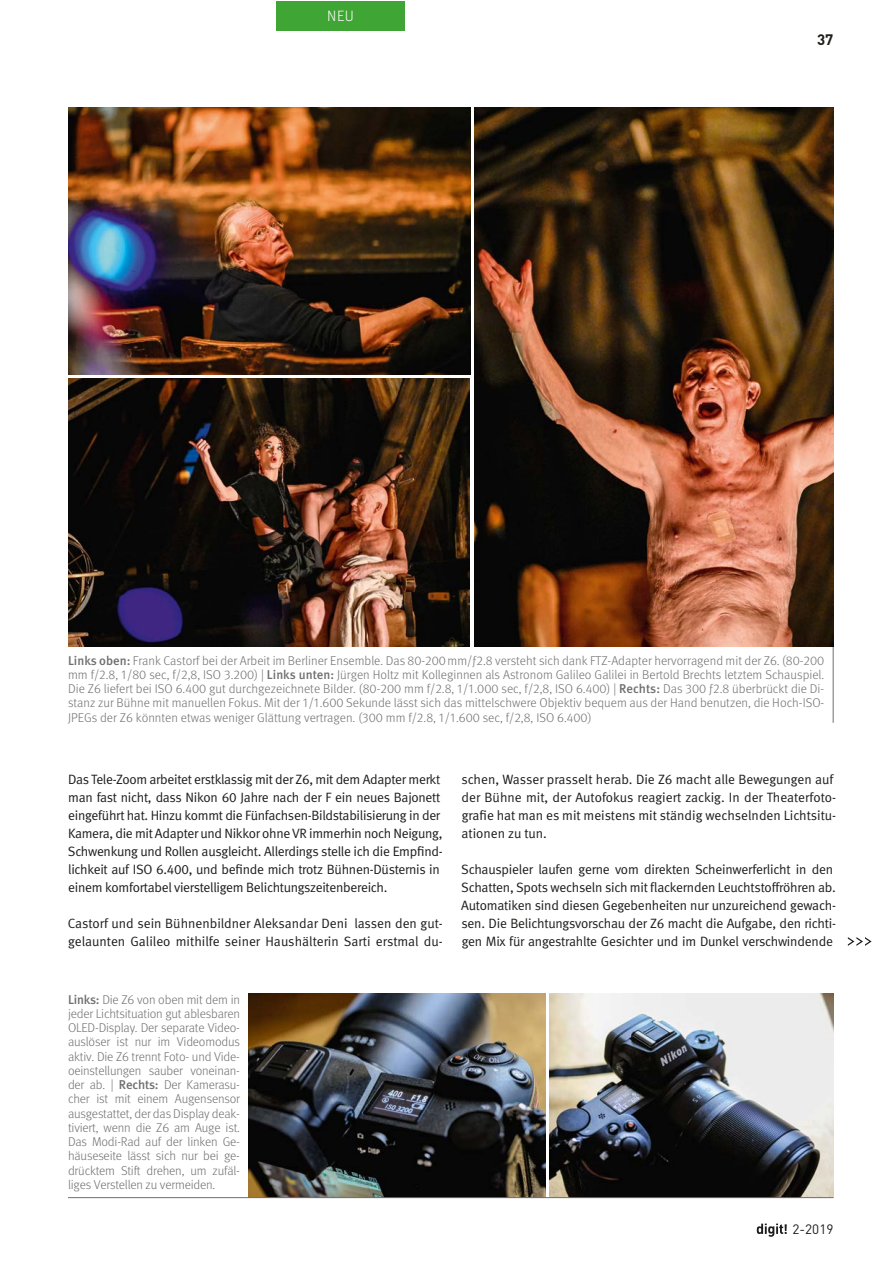
<style>
.page{position:relative;width:893px;height:1263px;background:#fff}
.page>*{position:absolute;margin:0;border:0;box-sizing:border-box;transform-origin:0 0}
.t1{font:300 15px "Meta OT";color:#fff}
.t2{font:700 15px "DIN Pro";color:#1d1d1b}
.t3{font:13.5px/18px "Meta Normal LF";letter-spacing:-.02em;color:#1d1d1b}
.t4{font:13.5px/18px "Meta Normal LF";color:#1d1d1b}
.t5{font:13.5px "DIN Pro";color:#1d1d1b}
.t6{font:300 12.75px/14.2px "Meta OT";letter-spacing:-.01em;color:#706f6f;text-align:justify}
.s1{font-family:"Meta Medium LF";font-weight:400}
</style>
<div class="page">
<svg style="left:757px;top:1223px;width:30px;height:14px"></svg>
<img style="left:248px;top:993px;width:297px;height:204px">
<img style="left:549px;top:993px;width:284px;height:204px">
<hr style="left:68px;top:1197px;width:765px;height:1px;background:#706f6f">
<hr style="left:833px;top:107px;width:1px;height:616px;background:#706f6f">
<img style="left:68px;top:107px;width:402px;height:268px">
<img style="left:68px;top:379px;width:402px;height:267px">
<img style="left:474px;top:107px;width:359px;height:539px">
<svg style="left:848px;top:937px;width:24px;height:9px"></svg>
<div style="left:276px;top:1px;width:129px;height:30px;background:#3fa535"></div>
<p class="t1" style="left:327px;top:7px;width:28px">NEU</p>
<p class="t2" style="left:817px;top:27px;width:18px">37</p>
<p class="t6" style="left:68px;top:653px;width:758px"><span class="s1">Links oben:</span> Frank Castorf bei der Arbeit im Berliner Ensemble. Das 80-200mm/ƒ2.8 versteht sich dank FTZ-Adapter hervorragend mit der Z6. (80-200 mm f/2.8, 1/80 sec, f/2,8, ISO 3.200) | <span class="s1">Links unten:</span> Jürgen Holtz mit Kolleginnen als Astronom Galileo Galilei in Bertold Brechts letztem Schauspiel.<br>Die Z6 liefert bei ISO 6.400 gut durchgezeichnete Bilder. (80-200 mm f/2.8, 1/1.000 sec, f/2,8, ISO 6.400) | <span class="s1">Rechts:</span> Das 300 ƒ2.8 überbrückt die Di&shy;stanz zur Bühne mit manuellen Fokus. Mit der 1/1.600 Sekunde lässt sich das mittelschwere Objektiv bequem aus der Hand benutzen, die Hoch-ISO-JPEGs der Z6 könnten etwas weniger Glättung vertragen. (300 mm f/2.8, 1/1.600 sec, f/2,8, ISO 6.400)</p>
<p class="t3" style="left:68px;top:770px;width:376px">Das Tele-Zoom arbeitet erstklassig mit der Z6, mit dem Adapter merkt man fast nicht, dass Nikon 60 Jahre nach der F ein neues Bajonett eingeführt hat. Hinzu kommt die Fünfachsen-Bildstabilisierung in der Kamera, die mit Adapter und Nikkor ohne VR immerhin noch Neigung, Schwenkung und Rollen ausgleicht. Allerdings stelle ich die Empfind&shy;lichkeit auf ISO 6.400, und befinde mich trotz Bühnen-Düsternis in einem komfortabel vierstelligem Belichtungszeitenbereich.</p>
<p class="t4" style="left:68px;top:914px;width:376px">Castorf und sein Bühnenbildner Aleksandar Deni lassen den gut&shy;gelaunten Galileo mithilfe seiner Haushälterin Sarti erstmal du-</p>
<p class="t6" style="left:68px;top:992px;width:173px"><span class="s1">Links:</span> Die Z6 von oben mit dem in jeder Lichtsituation gut ablesbaren OLED-Display. Der separate Video&shy;auslöser ist nur im Videomodus aktiv. Die Z6 trennt Foto- und Vide&shy;oeinstellungen sauber voneinan&shy;der ab. | <span class="s1">Rechts:</span> Der Kamerasu&shy;cher ist mit einem Augensensor ausgestattet, der das Display deak&shy;tiviert, wenn die Z6 am Auge ist.<br>Das Modi-Rad auf der linken Ge&shy;häuseseite lässt sich nur bei ge&shy;drücktem Stift drehen, um zufäl&shy;liges Verstellen zu vermeiden.</p>
<p class="t4" style="left:461px;top:770px;width:376px">schen, Wasser prasselt herab. Die Z6 macht alle Bewegungen auf der Bühne mit, der Autofokus reagiert zackig. In der Theaterfoto&shy;grafie hat man es mit meistens mit ständig wechselnden Lichtsitu&shy;ationen zu tun.</p>
<p class="t3" style="left:461px;top:860px;width:376px">Schauspieler laufen gerne vom direkten Scheinwerferlicht in den Schatten, Spots wechseln sich mit flackernden Leuchtstoffröhren ab.<br>Automatiken sind diesen Gegebenheiten nur unzureichend gewach&shy;sen. Die Belichtungsvorschau der Z6 macht die Aufgabe, den richti&shy;gen Mix für angestrahlte Gesichter und im Dunkel verschwindende</p>
<p class="t5" style="left:792px;top:1218px;width:42px">2-2019</p>
</div>
